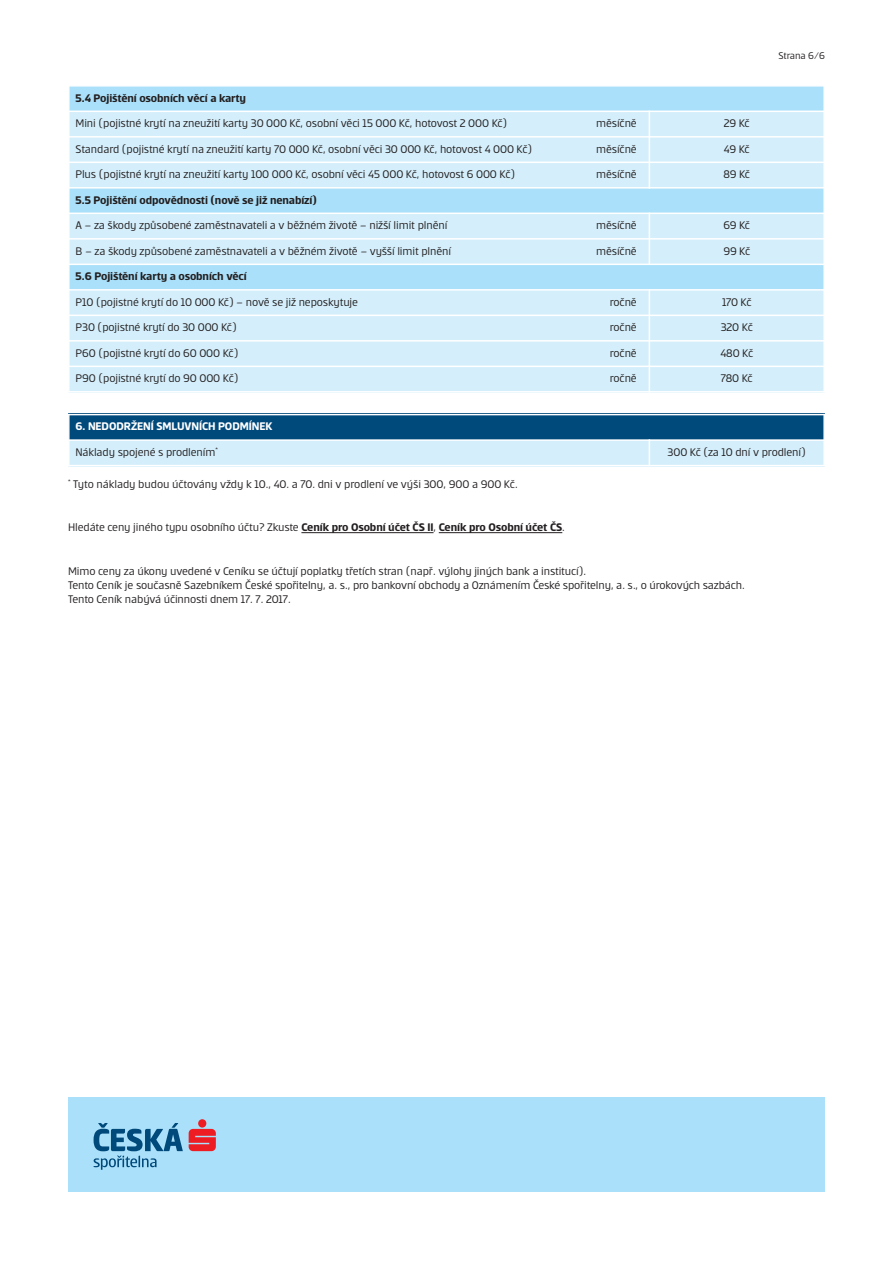
<style>
.page{position:relative;width:893px;height:1263px;background:#fff}
.page>*{position:absolute;margin:0;border:0;box-sizing:border-box;transform-origin:0 0}
.t1{font:12px/14.4px "Erste";letter-spacing:-.01em;color:#231f20}
.t2{font:700 12px "Erste";letter-spacing:-.01em;color:#231f20}
.t3{font:700 12px/25.5px "Erste";letter-spacing:-.005em;color:#fff}
.t4{font:10.5px "Erste";letter-spacing:-.015em;color:#231f20}
.s1{font-weight:400;color:#231f20}
.s2{font-weight:700}
</style>
<div class="page">
<div style="left:68px;top:1097px;width:757px;height:95px;background:#aae0f9"></div>
<svg style="left:189px;top:1119px;width:27px;height:32px"></svg>
<svg style="left:94px;top:1123px;width:89px;height:47px"></svg>
<div style="left:68px;top:414px;width:756px;height:26px;background:#00497b"></div>
<div style="left:68px;top:440px;width:581px;height:26px;background:#d4effb"></div>
<div style="left:649px;top:440px;width:176px;height:26px;background:#d4effb"></div>
<hr style="left:68px;top:414px;width:2px;height:52px;background:#fff">
<svg style="left:649px;top:441px;width:1px;height:24px"></svg>
<hr style="left:823px;top:414px;width:2px;height:52px;background:#fff">
<hr style="left:68px;top:414px;width:757px;height:1px;background:#fff">
<hr style="left:68px;top:439px;width:757px;height:2px;background:#fff">
<hr style="left:68px;top:465px;width:757px;height:1px;background:#fff">
<hr style="left:301px;top:532px;width:133px;height:1px;background:#231f20">
<hr style="left:439px;top:532px;width:123px;height:1px;background:#231f20">
<div style="left:68px;top:85px;width:756px;height:26px;background:#aae0f9"></div>
<div style="left:68px;top:111px;width:581px;height:26px;background:#d4effb"></div>
<div style="left:649px;top:111px;width:176px;height:26px;background:#d4effb"></div>
<div style="left:68px;top:137px;width:581px;height:25px;background:#d4effb"></div>
<div style="left:649px;top:137px;width:176px;height:25px;background:#d4effb"></div>
<div style="left:68px;top:162px;width:581px;height:26px;background:#d4effb"></div>
<div style="left:649px;top:162px;width:176px;height:26px;background:#d4effb"></div>
<div style="left:68px;top:188px;width:756px;height:25px;background:#aae0f9"></div>
<div style="left:68px;top:213px;width:581px;height:26px;background:#d4effb"></div>
<div style="left:649px;top:213px;width:176px;height:26px;background:#d4effb"></div>
<div style="left:68px;top:239px;width:581px;height:25px;background:#d4effb"></div>
<div style="left:649px;top:239px;width:176px;height:25px;background:#d4effb"></div>
<div style="left:68px;top:264px;width:756px;height:26px;background:#aae0f9"></div>
<div style="left:68px;top:290px;width:581px;height:25px;background:#d4effb"></div>
<div style="left:649px;top:290px;width:176px;height:25px;background:#d4effb"></div>
<div style="left:68px;top:315px;width:581px;height:26px;background:#d4effb"></div>
<div style="left:649px;top:315px;width:176px;height:26px;background:#d4effb"></div>
<div style="left:68px;top:341px;width:581px;height:25px;background:#d4effb"></div>
<div style="left:649px;top:341px;width:176px;height:25px;background:#d4effb"></div>
<div style="left:68px;top:366px;width:581px;height:27px;background:#d4effb"></div>
<div style="left:649px;top:366px;width:176px;height:27px;background:#d4effb"></div>
<hr style="left:68px;top:85px;width:2px;height:308px;background:#fff">
<hr style="left:649px;top:111px;width:1px;height:78px;background:#fff">
<hr style="left:649px;top:213px;width:1px;height:52px;background:#fff">
<hr style="left:649px;top:289px;width:1px;height:104px;background:#fff">
<hr style="left:823px;top:85px;width:2px;height:308px;background:#fff">
<hr style="left:68px;top:85px;width:757px;height:2px;background:#fff">
<hr style="left:68px;top:111px;width:757px;height:1px;background:#fff">
<hr style="left:68px;top:136px;width:757px;height:2px;background:#fff">
<hr style="left:68px;top:162px;width:757px;height:1px;background:#fff">
<hr style="left:68px;top:187px;width:757px;height:2px;background:#fff">
<hr style="left:68px;top:213px;width:757px;height:1px;background:#fff">
<hr style="left:68px;top:238px;width:757px;height:2px;background:#fff">
<hr style="left:68px;top:264px;width:757px;height:1px;background:#fff">
<hr style="left:68px;top:289px;width:757px;height:2px;background:#fff">
<hr style="left:68px;top:315px;width:757px;height:1px;background:#fff">
<hr style="left:68px;top:340px;width:757px;height:2px;background:#fff">
<hr style="left:68px;top:366px;width:757px;height:1px;background:#fff">
<hr style="left:68px;top:391px;width:757px;height:2px;background:#fff">
<p class="t2" style="left:76px;top:90px;width:172px">5.4 Pojištění osobních věcí a karty</p>
<p class="t1" style="left:76px;top:116px;width:433px">Mini (pojistné krytí na zneužití karty 30 000 Kč, osobní věci 15 000 Kč, hotovost 2 000 Kč)</p>
<p class="t1" style="left:596px;top:116px;width:42px">měsíčně</p>
<p class="t1" style="left:724px;top:116px;width:27px">29 Kč</p>
<p class="t1" style="left:76px;top:141px;width:458px">Standard (pojistné krytí na zneužití karty 70 000 Kč, osobní věci 30 000 Kč, hotovost 4 000 Kč)</p>
<p class="t1" style="left:596px;top:141px;width:42px">měsíčně</p>
<p class="t1" style="left:724px;top:141px;width:27px">49 Kč</p>
<p class="t1" style="left:76px;top:167px;width:441px">Plus (pojistné krytí na zneužití karty 100 000 Kč, osobní věci 45 000 Kč, hotovost 6 000 Kč)</p>
<p class="t1" style="left:596px;top:167px;width:42px">měsíčně</p>
<p class="t1" style="left:723px;top:167px;width:28px">89 Kč</p>
<p class="t2" style="left:76px;top:192px;width:243px">5.5 Pojištění odpovědnosti (nově se již nenabízí)</p>
<p class="t1" style="left:76px;top:218px;width:373px">A – za škody způsobené zaměstnavateli a v běžném životě – nižší limit plnění</p>
<p class="t1" style="left:596px;top:218px;width:42px">měsíčně</p>
<p class="t1" style="left:723px;top:218px;width:28px">69 Kč</p>
<p class="t1" style="left:76px;top:243px;width:377px">B – za škody způsobené zaměstnavateli a v běžném životě – vyšší limit plnění</p>
<p class="t1" style="left:596px;top:243px;width:42px">měsíčně</p>
<p class="t1" style="left:723px;top:243px;width:28px">99 Kč</p>
<p class="t2" style="left:76px;top:269px;width:173px">5.6 Pojištění karty a osobních věcí</p>
<p class="t1" style="left:76px;top:294px;width:284px">P10 (pojistné krytí do 10 000 Kč) – nově se již neposkytuje</p>
<p class="t1" style="left:610px;top:294px;width:28px">ročně</p>
<p class="t1" style="left:722px;top:294px;width:31px">170 Kč</p>
<p class="t1" style="left:76px;top:320px;width:163px">P30 (pojistné krytí do 30 000 Kč)</p>
<p class="t1" style="left:610px;top:320px;width:28px">ročně</p>
<p class="t1" style="left:721px;top:320px;width:34px">320 Kč</p>
<p class="t1" style="left:76px;top:345px;width:164px">P60 (pojistné krytí do 60 000 Kč)</p>
<p class="t1" style="left:610px;top:345px;width:28px">ročně</p>
<p class="t1" style="left:720px;top:345px;width:34px">480 Kč</p>
<p class="t1" style="left:76px;top:371px;width:164px">P90 (pojistné krytí do 90 000 Kč)</p>
<p class="t1" style="left:610px;top:371px;width:28px">ročně</p>
<p class="t1" style="left:721px;top:371px;width:33px">780 Kč</p>
<p class="t4" style="left:778px;top:49px;width:48px">Strana 6/6</p>
<p class="t3" style="left:76px;top:413px;width:198px">6. nedodržení SMluvnícH PodMíneK<br><span class="s1">Náklady spojené s prodlením</span><sup>*</sup></p>
<p class="t1" style="left:668px;top:444px;width:140px">300 Kč (za 10 dní v prodlení)</p>
<p class="t1" style="left:68px;top:477px;width:451px"><sup>*</sup> Tyto náklady budou účtovány vždy k 10., 40. a 70. dni v prodlení ve výši 300, 900 a 900 Kč.</p>
<p class="t1" style="left:68px;top:520px;width:498px">Hledáte ceny jiného typu osobního účtu? Zkuste <span class="s2">ceník pro osobní účet ČS ii</span>, <span class="s2">ceník pro osobní účet ČS</span>.</p>
<p class="t1" style="left:68px;top:563px;width:678px">Mimo ceny za úkony uvedené v Ceníku se účtují poplatky třetích stran (např. výlohy jiných bank a institucí).<br>Tento Ceník je současně Sazebníkem České spořitelny, a. s., pro bankovní obchody a Oznámením České spořitelny, a. s., o úrokových sazbách.<br>Tento Ceník nabývá účinnosti dnem 17. 7. 2017.</p>
</div>
